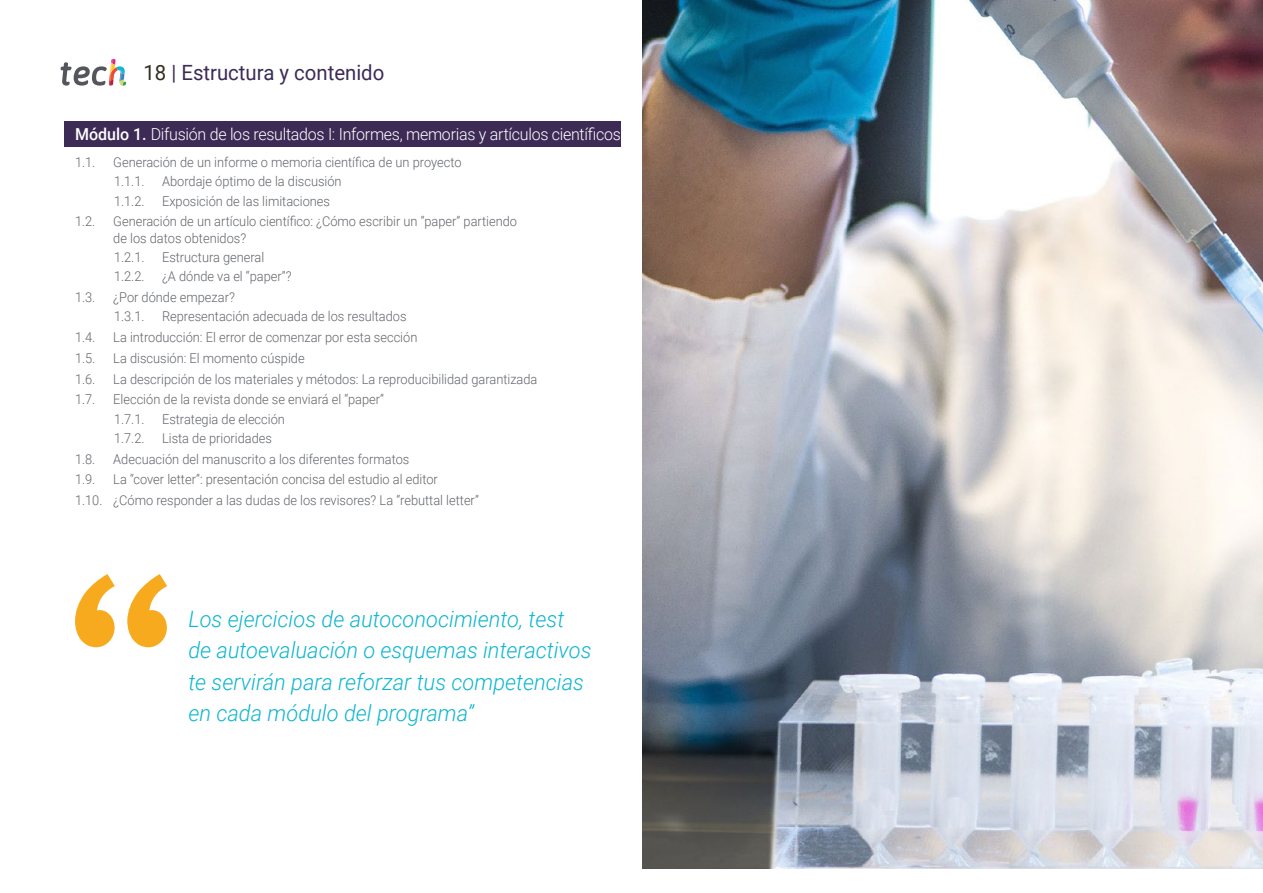
<style>
.page{position:relative;width:1263px;height:893px;background:#fff}
.page>*{position:absolute;margin:0;border:0;box-sizing:border-box;transform-origin:0 0}
.t1{font:italic 300 22.5px/31.5px "Roboto";color:#0fb6cf}
.t2{font:21px "Roboto";color:#3d2b56}
.t3{font:300 16.5px "Roboto";letter-spacing:-.015em;color:#fff}
.t4{font:300 13.5px/19.2px "Roboto";color:#61646a;scale:.95 1}
.s1{color:#312e20}
.s2{font-weight:500}
</style>
<div class="page">
<svg style="left:61px;top:59px;width:65px;height:27px"></svg>
<svg style="left:75px;top:574px;width:92px;height:73px"></svg>
<img style="left:642px;top:0;width:621px;height:868px">
<div style="left:64px;top:121px;width:557px;height:25px;background:#3d2b56"></div>
<h2 class="t2" style="left:144px;top:57px;width:242px"><span class="s1">18</span> | Estructura y contenido</h2>
<p class="t3" style="left:75px;top:123px;width:547px"><span class="s2">Módulo 1.</span> Difusión de los resultados I: Informes, memorias y artículos científicos</p>
<p class="t4" style="left:75px;top:152px;width:23px">1.1.</p>
<p class="t4" style="left:113px;top:152px;width:368px">Generación de un informe o memoria científica de un proyecto<br>1.1.1.</p>
<p class="t4" style="left:162px;top:171px;width:191px">Abordaje óptimo de la discusión</p>
<p class="t4" style="left:114px;top:191px;width:34px">1.1.2.</p>
<p class="t4" style="left:162px;top:191px;width:178px">Exposición de las limitaciones</p>
<p class="t4" style="left:75px;top:211px;width:23px">1.2.</p>
<p class="t4" style="left:113px;top:213px;width:427px;line-height:16.5px">Generación de un artículo científico: ¿Cómo escribir un “paper” partiendo de los datos obtenidos?</p>
<p class="t4" style="left:114px;top:247px;width:34px">1.2.1.</p>
<p class="t4" style="left:162px;top:247px;width:109px">Estructura general</p>
<p class="t4" style="left:114px;top:266px;width:34px">1.2.2.</p>
<p class="t4" style="left:162px;top:266px;width:138px">¿A dónde va el “paper”?</p>
<p class="t4" style="left:75px;top:287px;width:23px">1.3.</p>
<p class="t4" style="left:113px;top:287px;width:129px">¿Por dónde empezar?<br>1.3.1.</p>
<p class="t4" style="left:162px;top:306px;width:259px">Representación adecuada de los resultados</p>
<p class="t4" style="left:75px;top:327px;width:23px">1.4.</p>
<p class="t4" style="left:113px;top:327px;width:322px">La introducción: El error de comenzar por esta sección</p>
<p class="t4" style="left:75px;top:348px;width:23px">1.5.</p>
<p class="t4" style="left:113px;top:348px;width:203px">La discusión: El momento cúspide</p>
<p class="t4" style="left:75px;top:369px;width:23px">1.6.</p>
<p class="t4" style="left:113px;top:369px;width:448px">La descripción de los materiales y métodos: La reproducibilidad garantizada</p>
<p class="t4" style="left:75px;top:389px;width:23px">1.7.</p>
<p class="t4" style="left:113px;top:389px;width:287px">Elección de la revista donde se enviará el “paper”<br>1.7.1.</p>
<p class="t4" style="left:162px;top:409px;width:131px">Estrategia de elección</p>
<p class="t4" style="left:114px;top:428px;width:34px">1.7.2.</p>
<p class="t4" style="left:162px;top:428px;width:117px">Lista de prioridades</p>
<p class="t4" style="left:75px;top:449px;width:23px">1.8.</p>
<p class="t4" style="left:113px;top:449px;width:313px">Adecuación del manuscrito a los diferentes formatos</p>
<p class="t4" style="left:75px;top:469px;width:23px">1.9.</p>
<p class="t4" style="left:75px;top:469px;width:427px;line-height:20.7px;text-align:center">La “cover letter”: presentación concisa del estudio al editor<br>1.10. ¿Cómo responder a las dudas de los revisores? La “rebuttal letter”</p>
<h1 class="t1" style="left:188px;top:602px;width:405px">Los ejercicios de autoconocimiento, test de autoevaluación o esquemas interactivos te servirán para reforzar tus competencias en cada módulo del programa”</h1>
</div>
